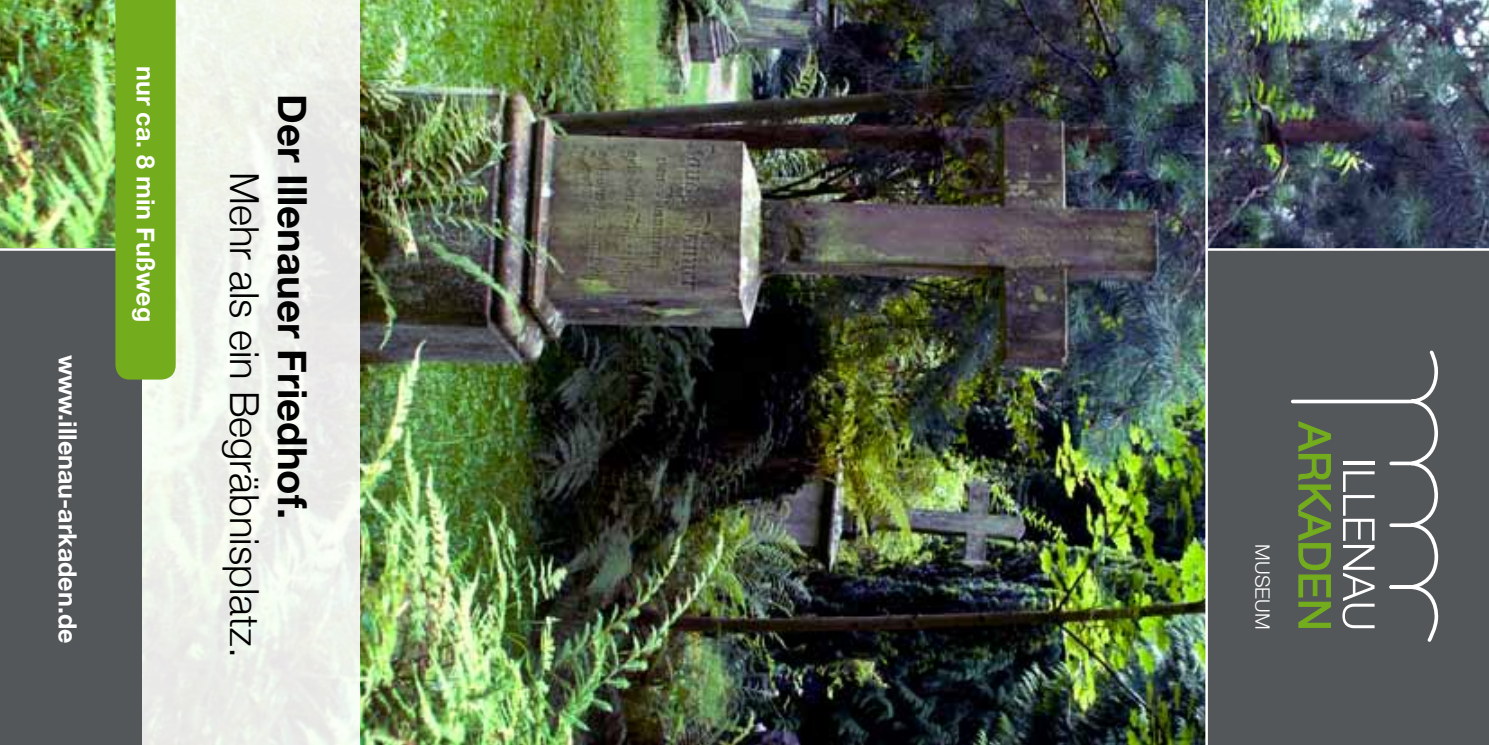
<style>
.page{position:relative;width:1489px;height:745px;background:#fff}
.page>*{position:absolute;margin:0;border:0;box-sizing:border-box;transform-origin:0 0}
.t1{font:300 40px "Helvetica Neue";color:#000}
.t2{font:700 40px "Helvetica Neue";color:#000}
.t3{font:700 25px "Helvetica Neue";color:#fff}
.t4{font:300 20px "Helvetica Neue";color:#fff}
</style>
<div class="page">
<img style="left:0;top:0;width:1488px;height:744px">
<div style="left:131px;top:0;width:229px;height:744px;background:linear-gradient(to bottom,#eff2eb,#eef1ec)"></div>
<div style="left:0;top:248px;width:142px;height:496px;background:#54575a"></div>
<div style="left:1205px;top:250px;width:283px;height:494px;background:#54575a"></div>
<hr style="left:1205px;top:0;width:2px;height:744px;background:#fff">
<hr style="left:1207px;top:248px;width:281px;height:2px;background:#fff">
<hr style="left:0;top:248px;width:145px;height:2px;background:#fff">
<svg style="left:1291px;top:350px;width:148px;height:292px"></svg>
<hr style="left:1342px;top:461px;width:32px;height:3px;background:#fff">
<svg style="left:1342px;top:471px;width:32px;height:156px"></svg>
<svg style="left:1297px;top:420px;width:34px;height:208px"></svg>
<div style="left:115px;top:0;width:61px;height:379px;background:#73ac1d"></div>
<p class="t3" style="left:87px;top:354px;width:290px;rotate:90deg">www.illenau-arkaden.de</p>
<p class="t3" style="left:165px;top:66px;width:257px;rotate:90deg">nur ca. 8 min Fußweg</p>
<h1 class="t1" style="left:277px;top:172px;width:486px;rotate:90deg">Mehr als ein Begräbnisplatz.</h1>
<h1 class="t2" style="left:324px;top:94px;width:426px;rotate:90deg">Der Illenauer Friedhof.</h1>
<p class="t4" style="left:1274px;top:544px;width:87px;rotate:90deg">MUSEUM</p>
</div>
